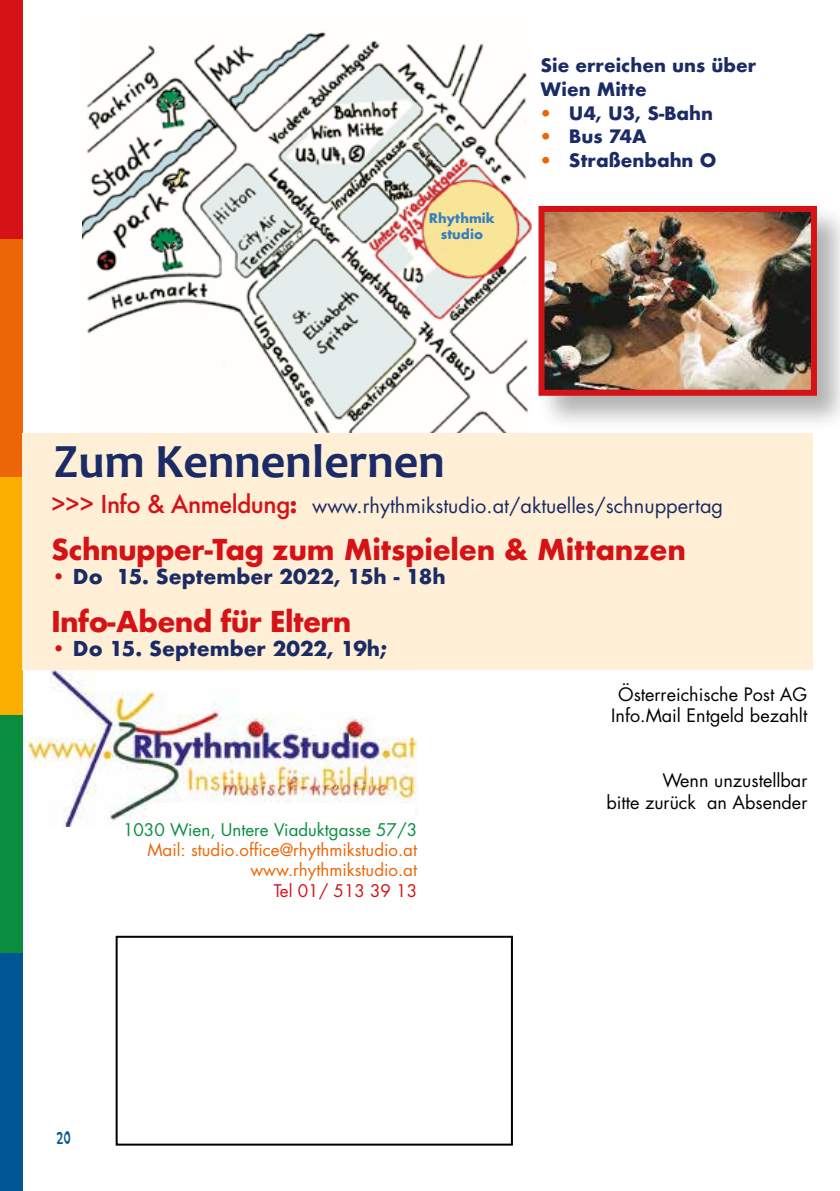
<style>
.page{position:relative;width:840px;height:1191px;background:#fff}
.page>*{position:absolute;margin:0;border:0;box-sizing:border-box;transform-origin:0 0}
.t1{font:700 48px "Candara";color:#1a2b65}
.t2{font:700 28px "Futura";letter-spacing:-.015em;color:#d51317}
.t3{font:20px "Futura";color:#1a2b65}
.t4{font:700 20px "Futura";color:#1a2b65}
.t5{font:18px/21.6px "Futura";color:#000;text-align:center}
.t6{font:700 18px/23.8px "Futura";color:#1a2b65}
.t7{font:18px "Inkpen 2 Script";color:#005693}
.t8{font:17px/20.4px "Futura";color:#ec6608;text-align:right}
.t9{font:17px "Futura";color:#098d3f}
.t10{font:17px "Futura";color:#d51317}
.t11{font:700 13px/15.6px "Futura";color:#357ec0;text-align:center}
.s1{font-weight:400;color:#ec6608}
.s2{font-weight:500;font-size:24px;color:#d51317}
.s3{font-weight:700;font-size:22px;color:#d51317}
.s4{color:#d51317}
</style>
<div class="page">
<img style="left:27px;top:669px;width:390px;height:157px">
<div style="left:251px;top:729px;width:10px;height:12px;background:#f6f6f6"></div>
<div style="left:349px;top:730px;width:11px;height:11px;background:#f6f6f6"></div>
<img style="left:244px;top:717px;width:23px;height:23px">
<img style="left:343px;top:717px;width:23px;height:23px">
<div style="left:148px;top:803px;width:266px;height:16px;background:#fff"></div>
<div style="left:116px;top:935px;width:396px;height:210px;border:2px solid #000"></div>
<img style="left:82px;top:31px;width:449px;height:402px">
<div style="left:536px;top:204px;width:303px;height:227px;background:#000;opacity:.3"></div>
<img style="left:545px;top:213px;width:264px;height:176px">
<div style="left:538px;top:206px;width:278px;height:190px;border:6px solid #d51317"></div>
<div style="left:0;top:952px;width:23px;height:239px;background:#005693"></div>
<div style="left:0;top:714px;width:23px;height:238px;background:#098d3f"></div>
<div style="left:0;top:476px;width:23px;height:238px;background:#f9ae00"></div>
<div style="left:0;top:238px;width:23px;height:238px;background:#ec6608"></div>
<div style="left:0;top:0;width:23px;height:238px;background:#d51317"></div>
<div style="left:23px;top:433px;width:789px;height:236px;background:#ffefd6"></div>
<p class="t11" style="left:428px;top:210px;width:68px">Rhythmik studio</p>
<p class="t6" style="left:540px;top:53px;width:217px">Sie erreichen uns über<br>Wien Mitte</p>
<p class="t6" style="left:540px;top:101px;width:174px"><span class="s1">•</span> U4, U3, S-Bahn</p>
<p class="t6" style="left:540px;top:125px;width:107px"><span class="s1">•</span> Bus 74A</p>
<p class="t6" style="left:540px;top:149px;width:177px"><span class="s1">•</span> Straßenbahn O</p>
<h1 class="t1" style="left:54px;top:431px;width:392px">Zum Kennenlernen</h1>
<p class="t3" style="left:51px;top:491px;width:673px"><span class="s2">&gt;&gt;&gt; Info &amp; Anmeldung</span><span class="s3">:</span> www.rhythmikstudio.at/aktuelles/schnuppertag</p>
<h2 class="t2" style="left:51px;top:529px;width:636px">Schnupper-Tag zum Mitspielen &amp; Mittanzen</h2>
<p class="t4" style="left:51px;top:562px;width:396px"><span class="s4">•</span> Do 15. September 2022, 15h - 18h</p>
<h2 class="t2" style="left:51px;top:601px;width:302px">Info-Abend für Eltern</h2>
<p class="t4" style="left:51px;top:633px;width:337px"><span class="s4">•</span> Do 15. September 2022, 19h;</p>
<p class="t5" style="left:611px;top:683px;width:197px">Österreichische Post AG<br>Info.Mail Entgeld bezahlt</p>
<p class="t9" style="left:123px;top:817px;width:295px">1030 Wien, Untere Viaduktgasse 57/3</p>
<p class="t8" style="left:147px;top:839px;width:271px">Mail: studio.office@rhythmikstudio.at www.rhythmikstudio.at</p>
<p class="t10" style="left:273px;top:878px;width:145px">Tel 01/ 513 39 13</p>
<p class="t7" style="left:57px;top:1128px;width:16px">20</p>
<p class="t5" style="left:606px;top:769px;width:202px;text-align:right">Wenn unzustellbar<br>bitte zurück an Absender</p>
</div>
